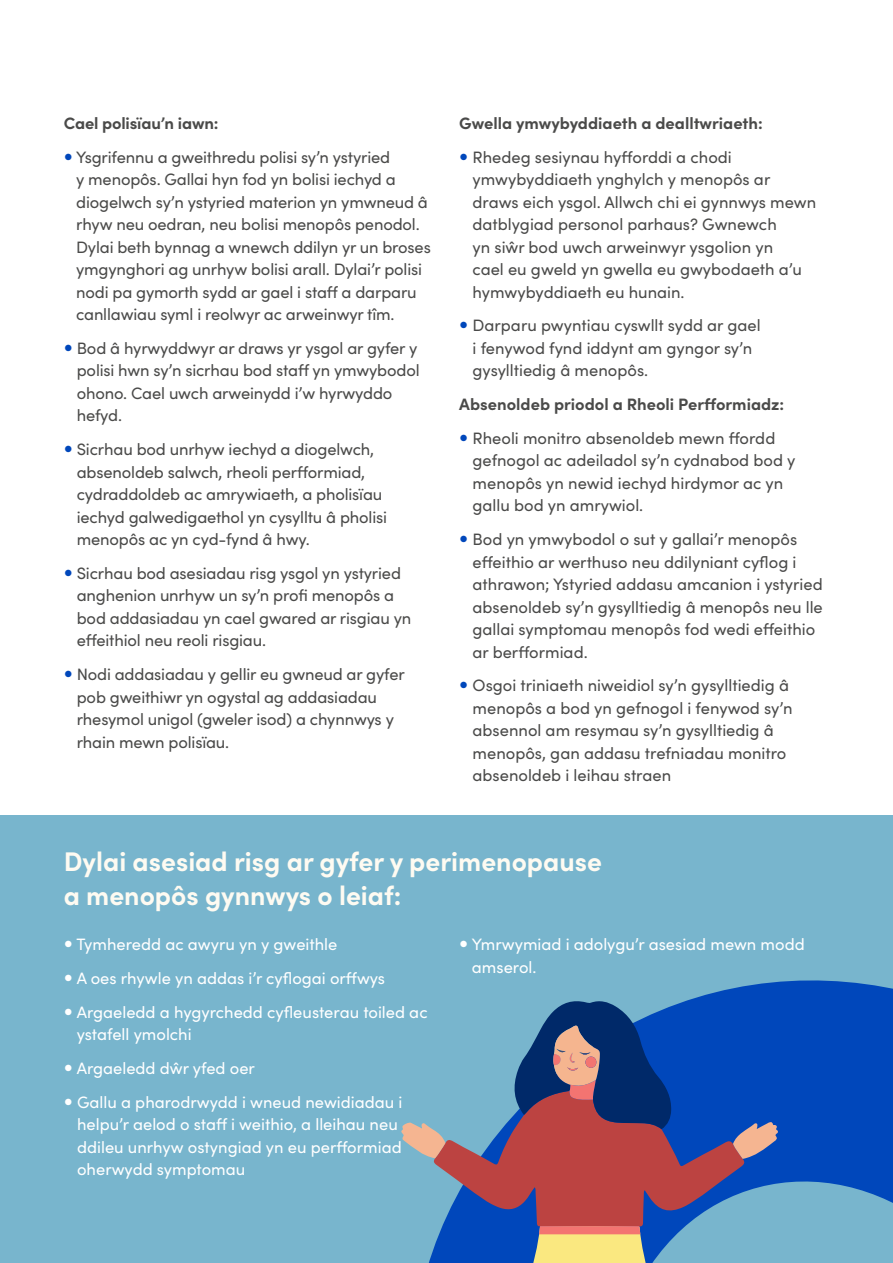
<style>
.page{position:relative;width:893px;height:1263px;background:#fff}
.page>*{position:absolute;margin:0;border:0;box-sizing:border-box;transform-origin:0 0}
.t1{font:700 27px/33.8px "Sofia Pro";color:#fefbf2}
.t2{font:16.5px/22.5px "Sofia Pro";letter-spacing:-.01em;color:#4a4a49}
.t3{font:16.5px/22.5px "Sofia Pro";color:#fff}
.t4{font:700 16.5px "Sofia Pro";color:#4a4a49}
</style>
<div class="page">
<div style="left:0;top:815px;width:893px;height:448px;background:#78b5cd"></div>
<svg style="left:692px;top:980px;width:201px;height:223px;background:#0c52bc"></svg>
<svg style="left:401px;top:999px;width:378px;height:264px"></svg>
<p class="t4" style="left:64px;top:110px;width:156px">Cael polisïau’n iawn:</p>
<p class="t2" style="left:76px;top:145px;width:356px">Ysgrifennu a gweithredu polisi sy’n ystyried<br>y menopôs. Gallai hyn fod yn bolisi iechyd a diogelwch sy’n ystyried materion yn ymwneud â rhyw neu oedran, neu bolisi menopôs penodol.<br>Dylai beth bynnag a wnewch ddilyn yr un broses ymgynghori ag unrhyw bolisi arall. Dylai’r polisi nodi pa gymorth sydd ar gael i staff a darparu canllawiau syml i reolwyr ac arweinwyr tîm.</p>
<p class="t2" style="left:77px;top:336px;width:344px">Bod â hyrwyddwyr ar draws yr ysgol ar gyfer y polisi hwn sy’n sicrhau bod staff yn ymwybodol ohono. Cael uwch arweinydd i’w hyrwyddo hefyd.</p>
<p class="t2" style="left:77px;top:437px;width:312px">Sicrhau bod unrhyw iechyd a diogelwch, absenoldeb salwch, rheoli perfformiad, cydraddoldeb ac amrywiaeth, a pholisïau iechyd galwedigaethol yn cysylltu â pholisi menopôs ac yn cyd-fynd â hwy.</p>
<p class="t2" style="left:77px;top:561px;width:336px">Sicrhau bod asesiadau risg ysgol yn ystyried anghenion unrhyw un sy’n profi menopôs a bod addasiadau yn cael gwared ar risgiau yn effeithiol neu reoli risgiau.</p>
<p class="t2" style="left:77px;top:662px;width:330px">Nodi addasiadau y gellir eu gwneud ar gyfer pob gweithiwr yn ogystal ag addasiadau rhesymol unigol (gweler isod) a chynnwys y rhain mewn polisïau.</p>
<p class="t4" style="left:459px;top:110px;width:305px">Gwella ymwybyddiaeth a dealltwriaeth:</p>
<p class="t2" style="left:473px;top:145px;width:345px">Rhedeg sesiynau hyfforddi a chodi ymwybyddiaeth ynghylch y menopôs ar draws eich ysgol. Allwch chi ei gynnwys mewn datblygiad personol parhaus? Gwnewch<br>yn siŵr bod uwch arweinwyr ysgolion yn<br>cael eu gweld yn gwella eu gwybodaeth a’u hymwybyddiaeth eu hunain.</p>
<p class="t2" style="left:473px;top:313px;width:290px">Darparu pwyntiau cyswllt sydd ar gael i fenywod fynd iddynt am gyngor sy’n gysylltiedig â menopôs.</p>
<p class="t4" style="left:459px;top:392px;width:327px">Absenoldeb priodol a Rheoli Perfformiadz:</p>
<p class="t2" style="left:473px;top:426px;width:324px">Rheoli monitro absenoldeb mewn ffordd gefnogol ac adeiladol sy’n cydnabod bod y menopôs yn newid iechyd hirdymor ac yn gallu bod yn amrywiol.</p>
<p class="t2" style="left:473px;top:527px;width:352px">Bod yn ymwybodol o sut y gallai’r menopôs effeithio ar werthuso neu ddilyniant cyflog i athrawon; Ystyried addasu amcanion i ystyried absenoldeb sy’n gysylltiedig â menopôs neu lle gallai symptomau menopôs fod wedi effeithio ar berfformiad.</p>
<p class="t2" style="left:473px;top:673px;width:322px">Osgoi triniaeth niweidiol sy’n gysylltiedig â menopôs a bod yn gefnogol i fenywod sy’n absennol am resymau sy’n gysylltiedig â menopôs, gan addasu trefniadau monitro absenoldeb i leihau straen</p>
<p class="t1" style="left:64px;top:843px;width:540px">Dylai asesiad risg ar gyfer y perimenopause a menopôs gynnwys o leiaf:</p>
<p class="t3" style="left:77px;top:932px;width:262px">Tymheredd ac awyru yn y gweithle</p>
<p class="t3" style="left:77px;top:966px;width:310px">A oes rhywle yn addas i’r cyflogai orffwys</p>
<p class="t3" style="left:77px;top:1000px;width:352px">Argaeledd a hygyrchedd cyfleusterau toiled ac ystafell ymolchi</p>
<p class="t3" style="left:77px;top:1056px;width:180px">Argaeledd dŵr yfed oer</p>
<p class="t3" style="left:77px;top:1090px;width:327px">Gallu a pharodrwydd i wneud newidiadau i helpu’r aelod o staff i weithio, a lleihau neu ddileu unrhyw ostyngiad yn eu perfformiad oherwydd symptomau</p>
<p class="t3" style="left:472px;top:932px;width:334px">Ymrwymiad i adolygu’r asesiad mewn modd amserol.</p>
</div>
